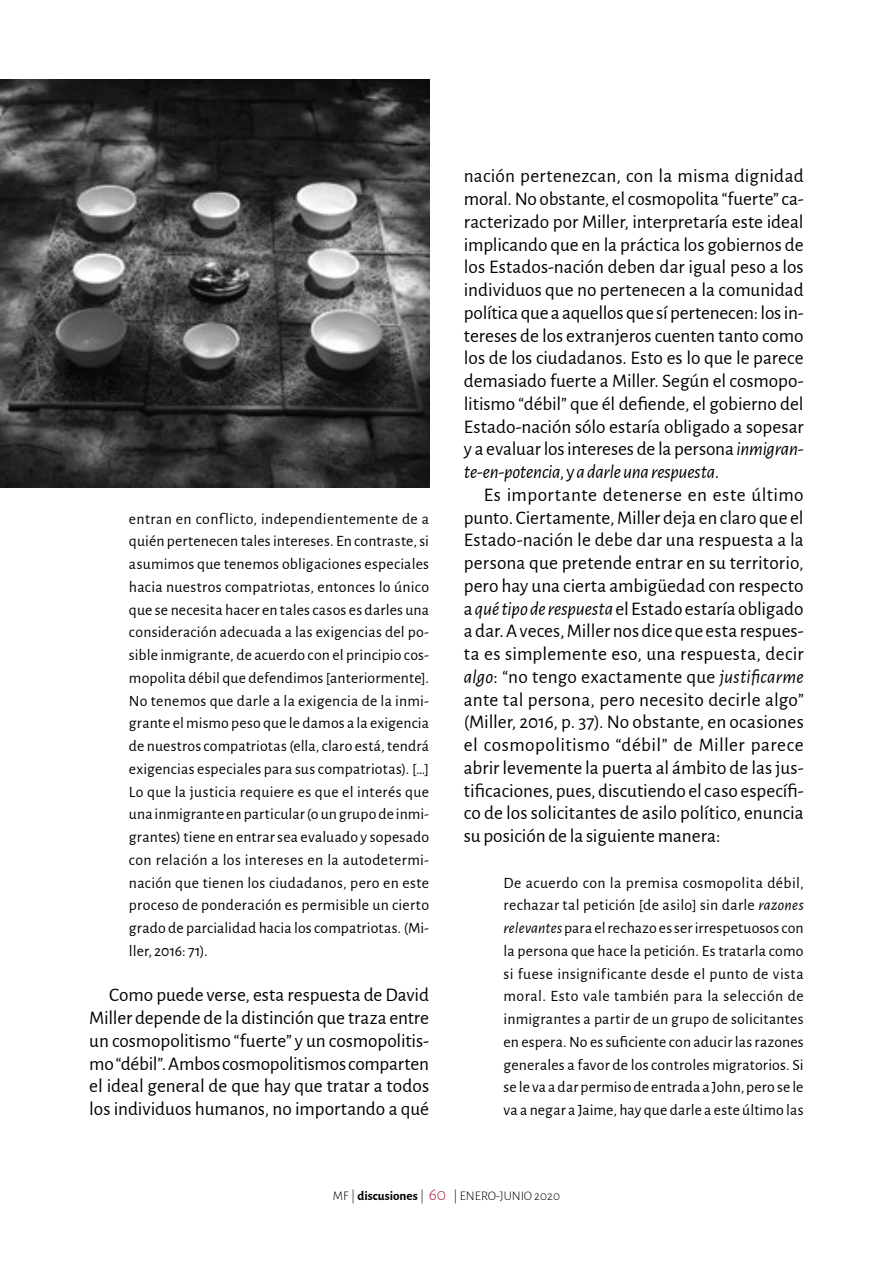
<style>
.page{position:relative;width:893px;height:1265px;background:#fff}
.page>*{position:absolute;margin:0;border:0;box-sizing:border-box;transform-origin:0 0}
.t1{font:19.25px/22.8px "Alegreya Sans";letter-spacing:-.005em;color:#000;text-align:justify}
.t2{font:15.75px/22.8px "Alegreya Sans";letter-spacing:.005em;color:#000;text-align:justify}
.t3{font:300 13.12px "Alegreya Sans";color:#000}
.s1{font-style:italic}
.s2{font-weight:700}
.s3{font-size:17.5px;color:#a9223a}
</style>
<div class="page">
<img style="left:0;top:79px;width:429px;height:408px">
<p class="t2" style="left:129px;top:506px;width:302px">entran en conflicto, independientemente de a quién pertenecen tales intereses. En contraste, si asumimos que tenemos obligaciones especiales hacia nuestros compatriotas, entonces lo único que se necesita hacer en tales casos es darles una consideración adecuada a las exigencias del po&shy;sible inmigrante, de acuerdo con el principio cos&shy;mopolita débil que defendimos [anteriormente].<br>No tenemos que darle a la exigencia de la inmi&shy;grante el mismo peso que le damos a la exigencia de nuestros compatriotas (ella, claro está, tendrá exigencias especiales para sus compatriotas). […] Lo que la justicia requiere es que el interés que una inmigrante en particular (o un grupo de inmi&shy;grantes) tiene en entrar sea evaluado y sopesado con relación a los intereses en la autodetermi&shy;nación que tienen los ciudadanos, pero en este proceso de ponderación es permisible un cierto grado de parcialidad hacia los compatriotas. (Mi&shy;ller, 2016: 71).</p>
<p class="t1" style="left:89px;top:983px;width:341px;text-indent:20px">Como puede verse, esta respuesta de David Miller depende de la distinción que traza entre un cosmopolitismo “fuerte” y un cosmopolitis&shy;mo “débil”. Ambos cosmopolitismos comparten el ideal general de que hay que tratar a todos los individuos humanos, no importando a qué</p>
<p class="t1" style="left:464px;top:164px;width:341px">nación pertenezcan, con la misma dignidad moral. No obstante, el cosmopolita “fuerte” ca&shy;racterizado por Miller, interpretaría este ideal implicando que en la práctica los gobiernos de los Estados-nación deben dar igual peso a los individuos que no pertenecen a la comunidad política que a aquellos que sí pertenecen: los in&shy;tereses de los extranjeros cuenten tanto como los de los ciudadanos. Esto es lo que le parece demasiado fuerte a Miller. Según el cosmopo&shy;litismo “débil” que él defiende, el gobierno del Estado-nación sólo estaría obligado a sopesar y a evaluar los intereses de la persona <span class="s1">inmigran&shy;te-en-potencia</span>, y <span class="s1">a darle una respuesta</span>.</p>
<p class="t1" style="left:464px;top:482px;width:341px;text-indent:20px">Es importante detenerse en este último punto. Ciertamente, Miller deja en claro que el Estado-nación le debe dar una respuesta a la persona que pretende entrar en su territorio, pero hay una cierta ambigüedad con respecto a <span class="s1">qué tipo de respuesta</span> el Estado estaría obligado a dar. A veces, Miller nos dice que esta respues&shy;ta es simplemente eso, una respuesta, decir <span class="s1">algo</span>: “no tengo exactamente que <span class="s1">justificarme </span>ante tal persona, pero necesito decirle algo” (Miller, 2016, p. 37). No obstante, en ocasiones el cosmopolitismo “débil” de Miller parece abrir levemente la puerta al ámbito de las jus&shy;tificaciones, pues, discutiendo el caso específi&shy;co de los solicitantes de asilo político, enuncia su posición de la siguiente manera:</p>
<p class="t2" style="left:504px;top:870px;width:302px">De acuerdo con la premisa cosmopolita débil, rechazar tal petición [de asilo] sin darle <span class="s1">razones relevantes</span> para el rechazo es ser irrespetuosos con la persona que hace la petición. Es tratarla como si fuese insignificante desde el punto de vista moral. Esto vale también para la selección de inmigrantes a partir de un grupo de solicitantes en espera. No es suficiente con aducir las razones generales a favor de los controles migratorios. Si se le va a dar permiso de entrada a John, pero se le va a negar a Jaime, hay que darle a este último las</p>
<p class="t3" style="left:333px;top:1187px;width:229px">MF | <span class="s2">discusiones</span> | <span class="s3">60</span> | ENERO-JUNIO 2020</p>
</div>
